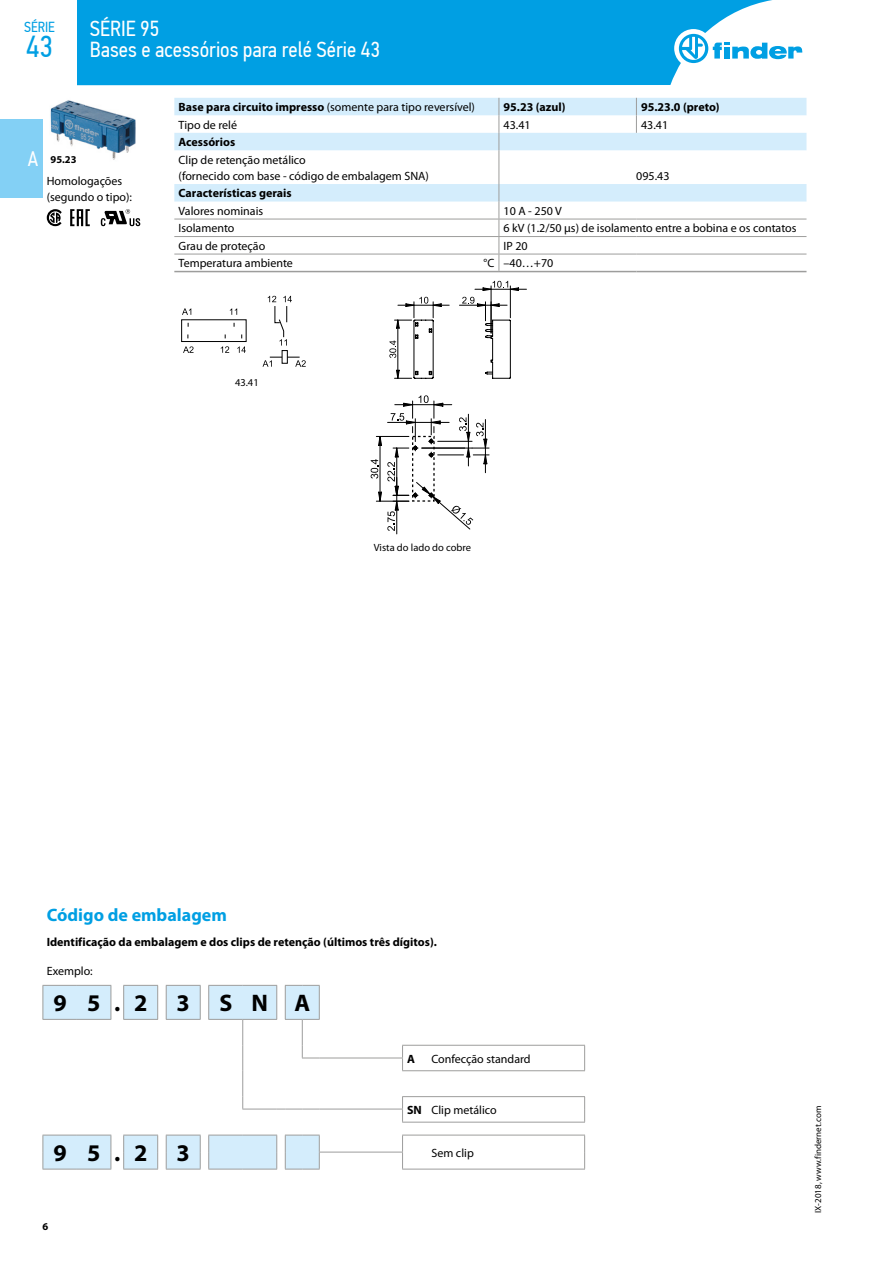
<style>
.page{position:relative;width:893px;height:1263px;background:#fff}
.page>*{position:absolute;margin:0;border:0;box-sizing:border-box;transform-origin:0 0}
.t1{font:30.3px "PF Din Text Cond Pro";color:#009fe3}
.t2{font:700 24px "Myriad Pro";color:#000}
.t3{font:21.75px/21px "PF Din Text Cond Pro";color:#fff}
.t4{font:700 18px "Myriad Pro";color:#009fe3}
.t5{font:14.55px "PF Din Text Cond Pro";color:#009fe3}
.t6{font:12px/16.2px "Myriad Pro";color:#000}
.t7{font:700 12px "Myriad Pro";color:#000}
.t8{font:10.5px "Myriad Pro";color:#000}
.t9{font:700 10.5px "Myriad Pro";color:#000}
.t10{font:9px "Myriad Pro";color:#000}
.s1{font-family:"PF Din Text Cond Pro";font-weight:400;font-size:21px;color:#fff}
.s2{font-weight:700}
</style>
<div class="page">
<div style="left:0;top:119px;width:43px;height:79px;background:#83d0f5"></div>
<img style="left:50px;top:100px;width:86px;height:60px">
<svg style="left:101px;top:209px;width:39px;height:17px"></svg>
<svg style="left:70px;top:209px;width:20px;height:17px"></svg>
<svg style="left:47px;top:209px;width:15px;height:17px"></svg>
<svg style="left:174px;top:98px;width:632px;height:104px"></svg>
<hr style="left:174px;top:271px;width:325px;height:1px;background:#9d9d9c">
<hr style="left:499px;top:271px;width:137px;height:1px;background:#9d9d9c">
<hr style="left:636px;top:271px;width:170px;height:1px;background:#9d9d9c">
<hr style="left:499px;top:150px;width:1px;height:34px;background:#9d9d9c">
<hr style="left:499px;top:219px;width:137px;height:1px;background:#9d9d9c">
<hr style="left:636px;top:219px;width:170px;height:1px;background:#9d9d9c">
<hr style="left:174px;top:236px;width:325px;height:1px;background:#9d9d9c">
<hr style="left:499px;top:236px;width:137px;height:1px;background:#9d9d9c">
<hr style="left:636px;top:236px;width:170px;height:1px;background:#9d9d9c">
<hr style="left:174px;top:254px;width:325px;height:1px;background:#9d9d9c">
<hr style="left:499px;top:254px;width:137px;height:1px;background:#9d9d9c">
<hr style="left:636px;top:254px;width:170px;height:1px;background:#9d9d9c">
<hr style="left:174px;top:219px;width:325px;height:1px;background:#9d9d9c">
<svg style="left:499px;top:98px;width:1px;height:52px"></svg>
<svg style="left:499px;top:184px;width:1px;height:87px"></svg>
<svg style="left:636px;top:98px;width:1px;height:35px"></svg>
<hr style="left:433px;top:321px;width:1px;height:56px;background:#000">
<hr style="left:413px;top:321px;width:1px;height:56px;background:#000">
<svg style="left:394px;top:370px;width:40px;height:9px"></svg>
<hr style="left:398px;top:320px;width:1px;height:58px;background:#000">
<svg style="left:389px;top:297px;width:52px;height:61px"></svg>
<hr style="left:398px;top:305px;width:51px;height:1px;background:#000">
<svg style="left:462px;top:297px;width:49px;height:82px"></svg>
<hr style="left:459px;top:305px;width:48px;height:1px;background:#000">
<hr style="left:491px;top:286px;width:1px;height:47px;background:#000">
<hr style="left:510px;top:286px;width:1px;height:32px;background:#000">
<svg style="left:483px;top:281px;width:36px;height:10px"></svg>
<hr style="left:475px;top:289px;width:51px;height:1px;background:#000">
<hr style="left:396px;top:477px;width:1px;height:57px;background:#000">
<svg style="left:371px;top:395px;width:118px;height:136px"></svg>
<hr style="left:396px;top:448px;width:1px;height:47px;background:#000">
<div style="left:412px;top:436px;width:23px;height:66px;border:1px dashed #000"></div>
<svg style="left:263px;top:296px;width:43px;height:71px"></svg>
<svg style="left:221px;top:346px;width:8px;height:7px"></svg>
<svg style="left:237px;top:346px;width:9px;height:7px"></svg>
<svg style="left:230px;top:308px;width:7px;height:7px"></svg>
<svg style="left:182px;top:308px;width:9px;height:7px"></svg>
<svg style="left:183px;top:346px;width:11px;height:7px"></svg>
<div style="left:181px;top:319px;width:66px;height:23px;border:1px solid #000"></div>
<svg style="left:43px;top:985px;width:276px;height:184px"></svg>
<hr style="left:43px;top:985px;width:34px;height:1px;background:#9d9d9c">
<hr style="left:43px;top:986px;width:1px;height:33px;background:#9d9d9c">
<hr style="left:77px;top:985px;width:34px;height:1px;background:#9d9d9c">
<hr style="left:111px;top:986px;width:1px;height:33px;background:#9d9d9c">
<hr style="left:43px;top:1019px;width:34px;height:1px;background:#9d9d9c">
<hr style="left:77px;top:1019px;width:34px;height:1px;background:#9d9d9c">
<hr style="left:43px;top:1135px;width:34px;height:1px;background:#9d9d9c">
<hr style="left:77px;top:1135px;width:34px;height:1px;background:#9d9d9c">
<svg style="left:43px;top:1135px;width:1px;height:34px"></svg>
<svg style="left:111px;top:1135px;width:1px;height:34px"></svg>
<hr style="left:43px;top:1169px;width:34px;height:1px;background:#9d9d9c">
<hr style="left:77px;top:1169px;width:34px;height:1px;background:#9d9d9c">
<hr style="left:123px;top:985px;width:35px;height:1px;background:#9d9d9c">
<hr style="left:123px;top:986px;width:1px;height:33px;background:#9d9d9c">
<hr style="left:157px;top:986px;width:1px;height:33px;background:#9d9d9c">
<hr style="left:166px;top:985px;width:35px;height:1px;background:#9d9d9c">
<hr style="left:166px;top:986px;width:1px;height:33px;background:#9d9d9c">
<hr style="left:123px;top:1019px;width:35px;height:1px;background:#9d9d9c">
<hr style="left:166px;top:1019px;width:35px;height:1px;background:#9d9d9c">
<hr style="left:123px;top:1135px;width:35px;height:1px;background:#9d9d9c">
<hr style="left:166px;top:1135px;width:35px;height:1px;background:#9d9d9c">
<svg style="left:123px;top:1135px;width:1px;height:34px"></svg>
<svg style="left:157px;top:1135px;width:1px;height:34px"></svg>
<svg style="left:166px;top:1135px;width:1px;height:34px"></svg>
<hr style="left:123px;top:1169px;width:35px;height:1px;background:#9d9d9c">
<hr style="left:166px;top:1169px;width:35px;height:1px;background:#9d9d9c">
<hr style="left:200px;top:986px;width:1px;height:33px;background:#9d9d9c">
<svg style="left:200px;top:1135px;width:1px;height:34px"></svg>
<hr style="left:208px;top:985px;width:35px;height:1px;background:#9d9d9c">
<hr style="left:208px;top:986px;width:1px;height:33px;background:#9d9d9c">
<hr style="left:243px;top:985px;width:34px;height:1px;background:#9d9d9c">
<hr style="left:276px;top:986px;width:1px;height:33px;background:#9d9d9c">
<hr style="left:208px;top:1019px;width:35px;height:1px;background:#9d9d9c">
<hr style="left:243px;top:1019px;width:34px;height:1px;background:#9d9d9c">
<hr style="left:208px;top:1135px;width:35px;height:1px;background:#9d9d9c">
<hr style="left:243px;top:1135px;width:34px;height:1px;background:#9d9d9c">
<svg style="left:208px;top:1135px;width:1px;height:34px"></svg>
<svg style="left:276px;top:1135px;width:1px;height:34px"></svg>
<hr style="left:208px;top:1169px;width:35px;height:1px;background:#9d9d9c">
<hr style="left:243px;top:1169px;width:34px;height:1px;background:#9d9d9c">
<hr style="left:285px;top:986px;width:1px;height:33px;background:#9d9d9c">
<svg style="left:285px;top:985px;width:35px;height:1px"></svg>
<hr style="left:319px;top:986px;width:1px;height:33px;background:#9d9d9c">
<svg style="left:285px;top:1135px;width:35px;height:35px"></svg>
<hr style="left:402px;top:1045px;width:183px;height:1px;background:#9d9d9c">
<hr style="left:402px;top:1070px;width:183px;height:1px;background:#9d9d9c">
<hr style="left:402px;top:1096px;width:183px;height:1px;background:#9d9d9c">
<hr style="left:402px;top:1122px;width:183px;height:1px;background:#9d9d9c">
<hr style="left:402px;top:1135px;width:183px;height:1px;background:#9d9d9c">
<hr style="left:319px;top:1152px;width:84px;height:1px;background:#9d9d9c">
<hr style="left:402px;top:1169px;width:183px;height:1px;background:#9d9d9c">
<svg style="left:285px;top:1019px;width:35px;height:39px"></svg>
<hr style="left:319px;top:1057px;width:84px;height:1px;background:#9d9d9c">
<svg style="left:402px;top:1045px;width:1px;height:25px"></svg>
<svg style="left:584px;top:1045px;width:1px;height:25px"></svg>
<hr style="left:242px;top:1109px;width:35px;height:1px;background:#9d9d9c">
<svg style="left:277px;top:1109px;width:42px;height:1px"></svg>
<hr style="left:319px;top:1109px;width:84px;height:1px;background:#9d9d9c">
<svg style="left:402px;top:1097px;width:1px;height:25px"></svg>
<svg style="left:584px;top:1097px;width:1px;height:25px"></svg>
<svg style="left:242px;top:1020px;width:1px;height:89px"></svg>
<svg style="left:402px;top:1135px;width:1px;height:34px"></svg>
<svg style="left:584px;top:1135px;width:1px;height:34px"></svg>
<div style="left:77px;top:0;width:695px;height:85px;background:#009fe3"></div>
<div style="left:674px;top:29px;width:39px;height:39px;background:#fff;border-radius:50%"></div>
<svg style="left:679px;top:34px;width:124px;height:29px"></svg>
<p class="t5" style="left:24px;top:19px;width:32px">SÉRIE</p>
<h1 class="t1" style="left:26px;top:28px;width:28px">43</h1>
<h3 class="t3" style="left:90px;top:18px;width:292px">SÉRIE 95<br>Bases e acessórios para relé Série 43</h3>
<p class="t9" style="left:28px;top:152px;width:50px"><span class="s1">A</span> 95.23</p>
<p class="t6" style="left:47px;top:172px;width:87px">Homologações (segundo o tipo):</p>
<p class="t6" style="left:179px;top:99px;width:298px"><span class="s2">Base para circuito impresso</span> (somente para tipo reversível)</p>
<p class="t7" style="left:504px;top:99px;width:63px">95.23 (azul)</p>
<p class="t7" style="left:641px;top:99px;width:80px">95.23.0 (preto)</p>
<p class="t6" style="left:179px;top:116px;width:60px">Tipo de relé</p>
<p class="t6" style="left:504px;top:116px;width:29px">43.41</p>
<p class="t6" style="left:641px;top:116px;width:29px">43.41</p>
<p class="t7" style="left:179px;top:134px;width:58px">Acessórios</p>
<p class="t6" style="left:179px;top:151px;width:252px">Clip de retenção metálico<br>(fornecido com base - código de embalagem SNA)</p>
<p class="t6" style="left:636px;top:167px;width:35px">095.43</p>
<p class="t7" style="left:179px;top:185px;width:115px">Características gerais</p>
<p class="t6" style="left:179px;top:202px;width:86px">Valores nominais</p>
<p class="t6" style="left:504px;top:202px;width:60px">10 A - 250 V</p>
<p class="t6" style="left:179px;top:220px;width:57px">Isolamento</p>
<p class="t6" style="left:504px;top:220px;width:295px">6 kV (1.2/50 μs) de isolamento entre a bobina e os contatos</p>
<p class="t6" style="left:179px;top:237px;width:88px">Grau de proteção</p>
<p class="t6" style="left:504px;top:237px;width:26px">IP 20</p>
<p class="t6" style="left:179px;top:255px;width:116px">Temperatura ambiente</p>
<p class="t6" style="left:483px;top:255px;width:71px">°C –40…+70</p>
<p class="t8" style="left:235px;top:376px;width:25px">43.41</p>
<p class="t8" style="left:374px;top:541px;width:99px">Vista do lado do cobre</p>
<h3 class="t4" style="left:47px;top:903px;width:182px">Código de embalagem</h3>
<p class="t7" style="left:47px;top:934px;width:392px">Identificação da embalagem e dos clips de retenção (últimos três dígitos).</p>
<p class="t6" style="left:47px;top:962px;width:48px">Exemplo:</p>
<h2 class="t2" style="left:53px;top:987px;width:258px">95.2 3 SN A</h2>
<p class="t7" style="left:407px;top:1050px;width:9px">A</p>
<p class="t6" style="left:431px;top:1050px;width:101px">Confecção standard</p>
<p class="t6" style="left:407px;top:1101px;width:91px"><span class="s2">SN</span> Clip metálico</p>
<h2 class="t2" style="left:53px;top:1137px;width:138px">9 5.2 3</h2>
<p class="t6" style="left:431px;top:1144px;width:44px">Sem clip</p>
<p class="t9" style="left:43px;top:1219px;width:7px">6</p>
<p class="t10" style="left:812px;top:1213px;width:108px;rotate:-90deg">IX-2018, www.findernet.com</p>
</div>
